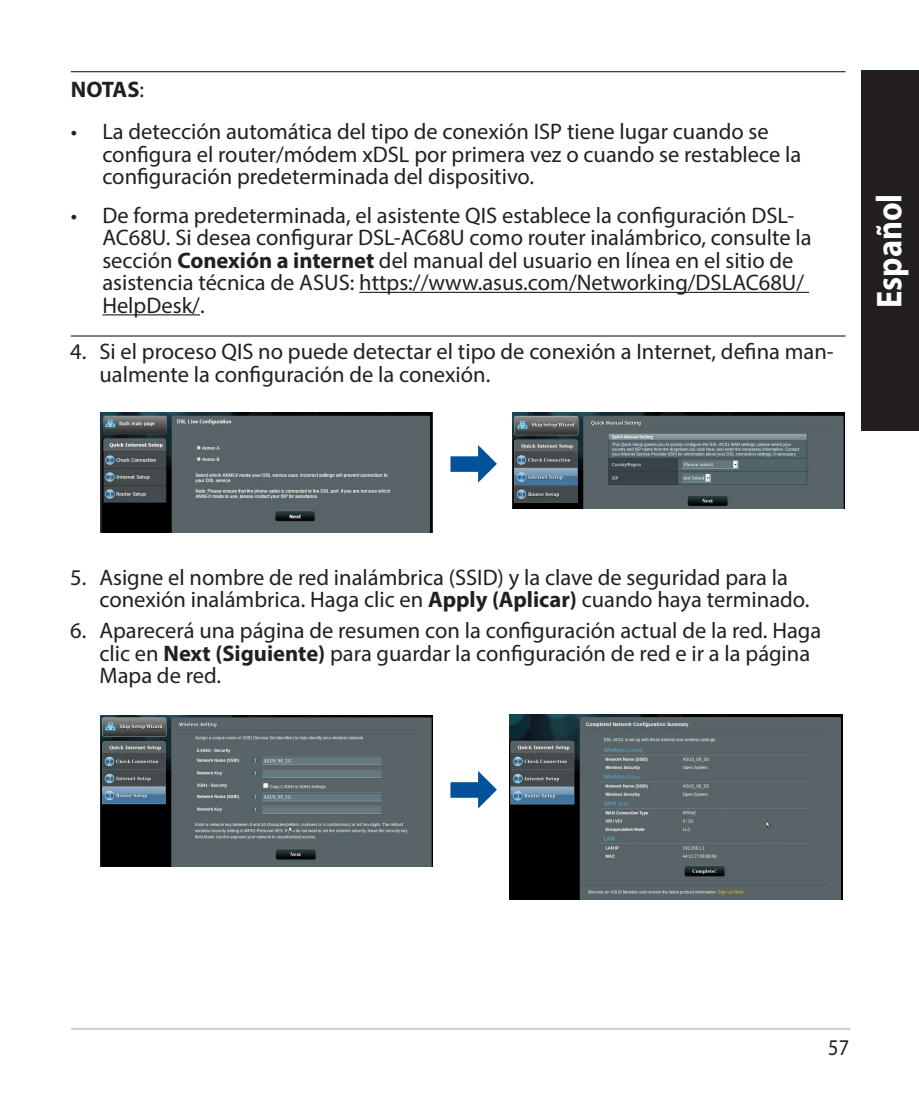
<style>
.page{position:relative;width:919px;height:1098px;background:#fff}
.page>*{position:absolute;margin:0;border:0;box-sizing:border-box;transform-origin:0 0}
.t1{font:700 36px "Myriad Pro";color:#fff;scale:.9 1}
.WL_Body_Text_-_List{font:22.5px/22.5px "Myriad Pro";color:#231f20}
.WL_Message_List_3{font:22.5px/22.5px "Myriad Pro";color:#231f20}
.WL_Message_List_2{font:22.5px/22.5px "Myriad Pro";color:#231f20}
.WL_Message_List_1{font:700 22.5px "Myriad Pro";letter-spacing:-.015em;color:#231f20}
.WL_Message_List_3-2{font:22.5px "Myriad Pro";color:#231f20;scale:.9 1}
.s1{font-weight:400}
.s2{font-weight:700}
</style>
<div class="page">
<div style="left:861px;top:70px;width:57px;height:360px;background:#231f20"></div>
<hr style="left:71px;top:1027px;width:779px;height:2px;background:#d1d2d4">
<hr style="left:71px;top:71px;width:774px;height:1px;background:#231f20">
<hr style="left:359px;top:292px;width:450px;height:1px;background:#231f20">
<hr style="left:71px;top:335px;width:774px;height:1px;background:#231f20">
<hr style="left:102px;top:314px;width:98px;height:1px;background:#231f20">
<img style="left:100px;top:412px;width:332px;height:120px">
<svg style="left:476px;top:445px;width:21px;height:38px"></svg>
<div style="left:452px;top:458px;width:35px;height:12px;background:#01529a"></div>
<div style="left:450px;top:456px;width:39px;height:15px;border:4px solid #01529a"></div>
<img style="left:513px;top:412px;width:331px;height:96px">
<img style="left:100px;top:715px;width:332px;height:151px">
<img style="left:509px;top:714px;width:333px;height:184px">
<svg style="left:476px;top:771px;width:21px;height:38px"></svg>
<div style="left:452px;top:783px;width:35px;height:12px;background:#01529a"></div>
<div style="left:450px;top:782px;width:39px;height:15px;border:4px solid #01529a"></div>
<p class="WL_Message_List_1" style="left:71px;top:75px;width:75px">NOTAS<span class="s1">:</span></p>
<p class="WL_Message_List_2" style="left:102px;top:120px;width:700px;text-indent:-32px">• La detección automática del tipo de conexión ISP tiene lugar cuando se configura el router/módem xDSL por primera vez o cuando se restablece la configuración predeterminada del dispositivo.</p>
<p class="WL_Message_List_3" style="left:102px;top:203px;width:710px;text-indent:-32px">• De forma predeterminada, el asistente QIS establece la configuración DSL-AC68U. Si desea configurar DSL-AC68U como router inalámbrico, consulte la sección <span class="s2">Conexión a internet</span> del manual del usuario en línea en el sitio de asistencia técnica de ASUS: https://www.asus.com/Networking/DSLAC68U/ HelpDesk/.</p>
<p class="WL_Body_Text_-_List" style="left:99px;top:340px;width:735px;text-indent:-29px">4. Si el proceso QIS no puede detectar el tipo de conexión a Internet, defina man&shy;ualmente la configuración de la conexión.</p>
<h1 class="t1" style="left:865px;top:308px;width:129px;rotate:-90deg">Español</h1>
<p class="WL_Body_Text_-_List" style="left:99px;top:565px;width:711px;text-indent:-29px">5. Asigne el nombre de red inalámbrica (SSID) y la clave de seguridad para la conexión inalámbrica. Haga clic en <span class="s2">Apply (Aplicar)</span> cuando haya terminado.</p>
<p class="WL_Body_Text_-_List" style="left:99px;top:619px;width:723px;text-indent:-29px">6. Aparecerá una página de resumen con la configuración actual de la red. Haga clic en <span class="s2">Next (Siguiente)</span> para guardar la configuración de red e ir a la página<br>Mapa de red.</p>
<p class="WL_Message_List_3-2" style="left:828px;top:1033px;width:25px">57</p>
</div>
